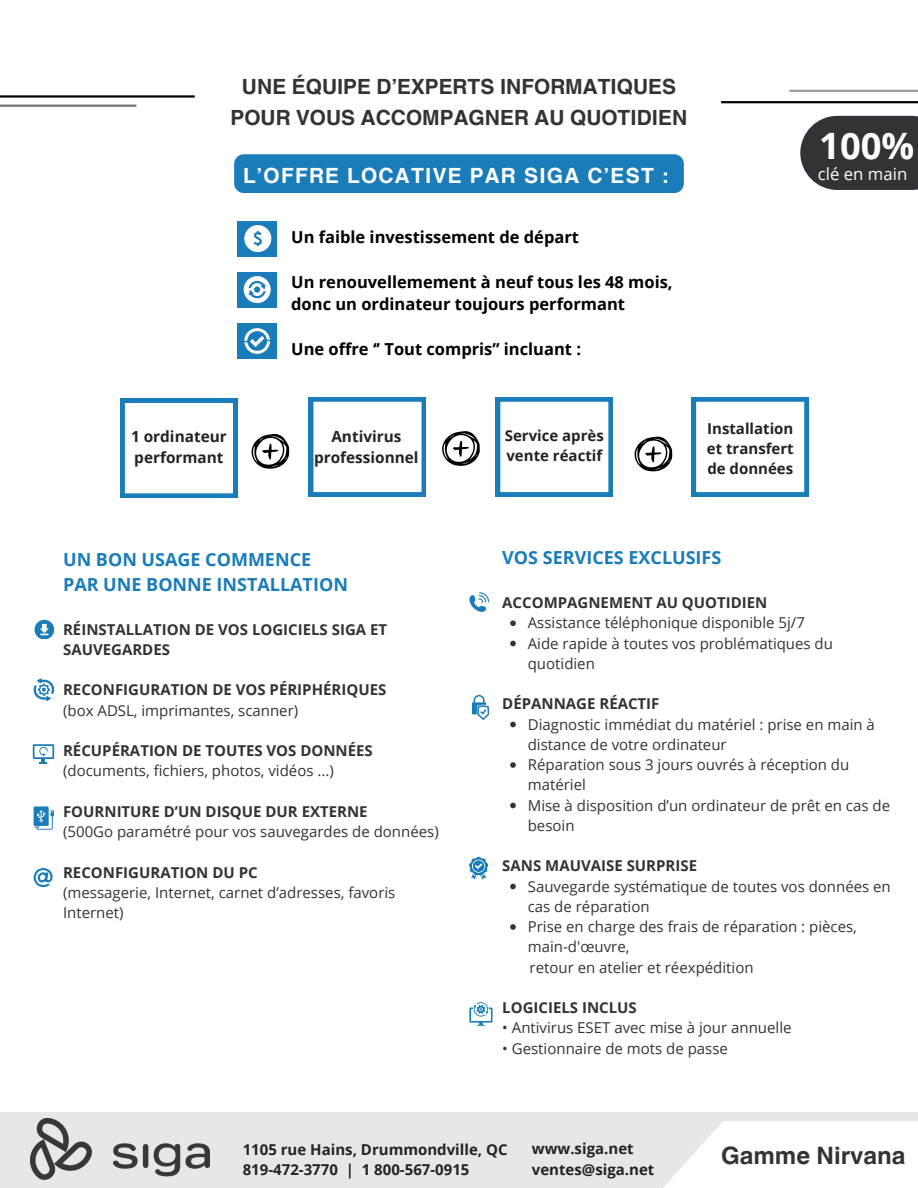
<style>
.page{position:relative;width:918px;height:1188px;background:#fff}
.page>*{position:absolute;margin:0;border:0;box-sizing:border-box;transform-origin:0 0}
.t1{font:700 36.45px "Open Sans";color:#fff}
.t2{font:700 24px "Helvetica World";color:#343237}
.t3{font:700 21px/31.5px "Helvetica World";color:#343237;text-align:center}
.t4{font:700 21px "Helvetica World";letter-spacing:.06em;color:#fff}
.t5{font:700 18px/24.8px "Open Sans";color:#1a7cb9}
.t6{font:16.8px "Open Sans";color:#fff}
.t7{font:700 16.5px/22.5px "Open Sans";color:#000}
.t8{font:700 15.3px "Open Sans";color:#232326}
.t9{font:15px/20.2px "Open Sans";color:#343237}
.t10{font:700 15px/20.2px "Open Sans";color:#343237}
.t11{font:700 15px "Open Sans";color:#232326}
</style>
<div class="page">
<hr style="left:0;top:105px;width:136px;height:2px;background:#727377">
<hr style="left:721px;top:101px;width:197px;height:2px;background:#000">
<hr style="left:0;top:95px;width:195px;height:3px;background:#000">
<hr style="left:789px;top:90px;width:129px;height:2px;background:#9d9d9c">
<svg style="left:800px;top:116px;width:118px;height:74px;background:#434146"></svg>
<div style="left:0;top:1112px;width:918px;height:76px;background:#e8e6e6"></div>
<img style="left:31px;top:1118px;width:179px;height:61px">
<svg style="left:120px;top:398px;width:117px;height:99px"></svg>
<svg style="left:309px;top:397px;width:117px;height:99px"></svg>
<svg style="left:496px;top:397px;width:117px;height:99px"></svg>
<svg style="left:692px;top:397px;width:117px;height:99px"></svg>
<svg style="left:251px;top:434px;width:38px;height:35px"></svg>
<svg style="left:442px;top:431px;width:38px;height:35px"></svg>
<svg style="left:634px;top:436px;width:39px;height:35px"></svg>
<svg style="left:35px;top:620px;width:19px;height:19px"></svg>
<svg style="left:34px;top:678px;width:20px;height:23px"></svg>
<svg style="left:33px;top:744px;width:21px;height:19px"></svg>
<svg style="left:34px;top:806px;width:20px;height:24px"></svg>
<svg style="left:34px;top:868px;width:19px;height:19px"></svg>
<svg style="left:472px;top:695px;width:17px;height:25px"></svg>
<svg style="left:469px;top:592px;width:20px;height:19px"></svg>
<svg style="left:469px;top:857px;width:19px;height:22px"></svg>
<svg style="left:469px;top:1002px;width:24px;height:24px"></svg>
<div style="left:654px;top:1121px;width:264px;height:67px;background:#fff"></div>
<div style="left:234px;top:154px;width:450px;height:39px;background:#1a7cb9"></div>
<div style="left:237px;top:221px;width:40px;height:35px;background:#1a7cb9"></div>
<div style="left:237px;top:272px;width:40px;height:35px;background:#1a7cb9"></div>
<div style="left:237px;top:323px;width:40px;height:36px;background:#1a7cb9"></div>
<svg style="left:244px;top:225px;width:27px;height:27px"></svg>
<svg style="left:244px;top:276px;width:27px;height:27px"></svg>
<svg style="left:244px;top:328px;width:26px;height:26px"></svg>
<svg style="left:510px;top:620px;width:6px;height:6px"></svg>
<svg style="left:510px;top:641px;width:6px;height:5px"></svg>
<svg style="left:510px;top:722px;width:6px;height:5px"></svg>
<svg style="left:510px;top:762px;width:6px;height:6px"></svg>
<svg style="left:510px;top:803px;width:6px;height:5px"></svg>
<svg style="left:510px;top:884px;width:6px;height:5px"></svg>
<svg style="left:510px;top:924px;width:6px;height:6px"></svg>
<p class="t3" style="left:231px;top:68px;width:458px">UNE ÉQUIPE D’EXPERTS INFORMATIQUES<br>POUR VOUS ACCOMPAGNER AU QUOTIDIEN</p>
<p class="t4" style="left:243px;top:159px;width:426px">L’OFFRE LOCATIVE PAR SIGA C’EST :</p>
<p class="t7" style="left:291px;top:225px;width:289px">Un faible investissement de départ</p>
<p class="t7" style="left:291px;top:270px;width:383px">Un renouvellemement à neuf tous les 48 mois, donc un ordinateur toujours performant</p>
<h6 class="t7" style="left:291px;top:337px;width:291px">Une offre ‘’ Tout compris’’ incluant :</h6>
<p class="t8" style="left:131px;top:426px;width:97px">1 ordinateur</p>
<h3 class="t8" style="left:134px;top:447px;width:91px">performant</h3>
<p class="t8" style="left:331px;top:426px;width:72px">Antivirus</p>
<p class="t8" style="left:314px;top:447px;width:106px">professionnel</p>
<p class="t11" style="left:505px;top:425px;width:101px">Service après</p>
<h5 class="t11" style="left:506px;top:445px;width:97px">vente réactif</h5>
<h5 class="t11" style="left:707px;top:418px;width:88px">Installation</h5>
<h5 class="t11" style="left:707px;top:438px;width:88px">et transfert</h5>
<p class="t11" style="left:707px;top:458px;width:87px">de données</p>
<h3 class="t1" style="left:819px;top:120px;width:97px">100%</h3>
<h1 class="t6" style="left:818px;top:162px;width:91px">clé en main</h1>
<p class="t5" style="left:63px;top:547px;width:286px">UN BON USAGE COMMENCE<br>PAR UNE BONNE INSTALLATION</p>
<p class="t10" style="left:63px;top:619px;width:326px">RÉINSTALLATION DE VOS LOGICIELS SIGA ET<br>SAUVEGARDES</p>
<p class="t10" style="left:63px;top:679px;width:325px">RECONFIGURATION DE VOS PÉRIPHÉRIQUES</p>
<p class="t9" style="left:63px;top:700px;width:237px">(box ADSL, imprimantes, scanner)</p>
<p class="t10" style="left:63px;top:740px;width:311px">RÉCUPÉRATION DE TOUTES VOS DONNÉES</p>
<p class="t9" style="left:63px;top:760px;width:272px">(documents, fichiers, photos, vidéos ...)</p>
<p class="t10" style="left:63px;top:801px;width:306px">FOURNITURE D’UN DISQUE DUR EXTERNE</p>
<p class="t9" style="left:63px;top:821px;width:377px">(500Go paramétré pour vos sauvegardes de données)</p>
<p class="t10" style="left:63px;top:862px;width:196px">RECONFIGURATION DU PC</p>
<p class="t9" style="left:63px;top:882px;width:334px">(messagerie, Internet, carnet d’adresses, favoris<br>Internet)</p>
<h4 class="t5" style="left:502px;top:545px;width:221px">VOS SERVICES EXCLUSIFS</h4>
<h6 class="t10" style="left:502px;top:592px;width:267px">ACCOMPAGNEMENT AU QUOTIDIEN</h6>
<p class="t9" style="left:528px;top:612px;width:279px">Assistance téléphonique disponible 5j/7</p>
<p class="t9" style="left:528px;top:633px;width:307px">Aide rapide à toutes vos problématiques du quotidien</p>
<p class="t10" style="left:502px;top:693px;width:159px">DÉPANNAGE RÉACTIF</p>
<p class="t9" style="left:528px;top:714px;width:349px">Diagnostic immédiat du matériel : prise en main à distance de votre ordinateur</p>
<p class="t9" style="left:528px;top:754px;width:323px">Réparation sous 3 jours ouvrés à réception du matériel</p>
<p class="t9" style="left:528px;top:795px;width:364px">Mise à disposition d’un ordinateur de prêt en cas de besoin</p>
<p class="t10" style="left:502px;top:855px;width:196px">SANS MAUVAISE SURPRISE</p>
<p class="t9" style="left:528px;top:876px;width:365px">Sauvegarde systématique de toutes vos données en cas de réparation</p>
<p class="t9" style="left:528px;top:916px;width:331px">Prise en charge des frais de réparation : pièces, main-d'œuvre,</p>
<p class="t9" style="left:530px;top:957px;width:225px">retour en atelier et réexpédition</p>
<p class="t10" style="left:502px;top:997px;width:136px">LOGICIELS INCLUS</p>
<p class="t9" style="left:502px;top:1017px;width:291px">• Antivirus ESET avec mise à jour annuelle</p>
<h4 class="t9" style="left:502px;top:1038px;width:227px">• Gestionnaire de mots de passe</h4>
<p class="t11" style="left:243px;top:1139px;width:266px">1105 rue Hains, Drummondville, QC</p>
<p class="t11" style="left:243px;top:1159px;width:228px">819-472-3770 | 1 800-567-0915</p>
<p class="t11" style="left:532px;top:1138px;width:103px">www.siga.net</p>
<p class="t11" style="left:532px;top:1159px;width:124px">ventes@siga.net</p>
<h6 class="t2" style="left:721px;top:1136px;width:186px">Gamme Nirvana</h6>
</div>
